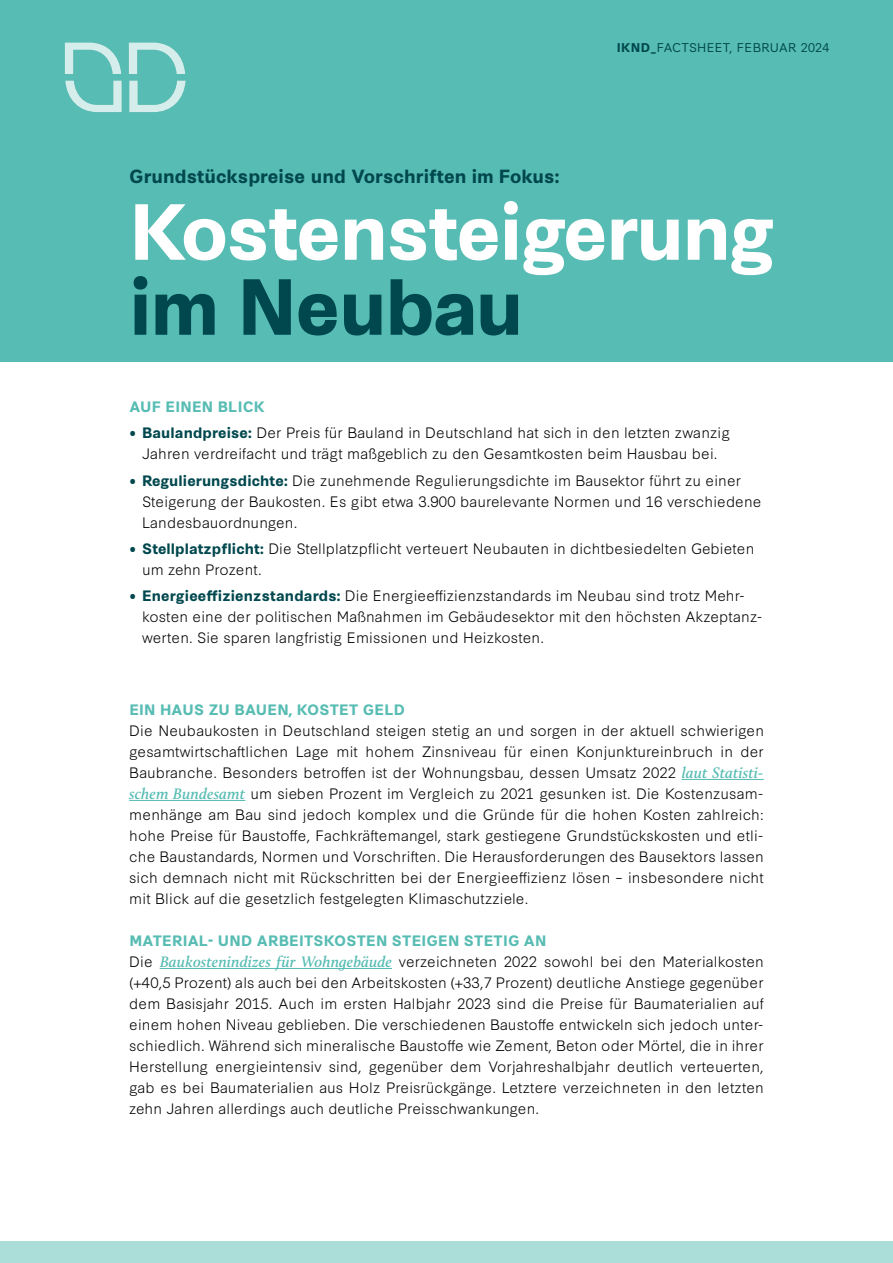
<style>
.page{position:relative;width:893px;height:1263px;background:#fff}
.page>*{position:absolute;margin:0;border:0;box-sizing:border-box;transform-origin:0 0}
.t1{font:700 75px "Synthese";letter-spacing:-.02em;color:#fff}
.t2{font:700 75px "Synthese";letter-spacing:-.02em;color:#00484e}
.t3{font:700 18px "Synthese";letter-spacing:.005em;color:#00484e}
.t4{font:300 14.25px/21px "Synthese";letter-spacing:.01em;color:#000}
.t5{font:700 14.25px "Synthese";letter-spacing:.015em;color:#57bcb3}
.t6{font:12px "Synthese";letter-spacing:.02em;color:#00484e}
.s1{font-weight:700}
.s2{color:#00484e}
.s3{font-weight:700;color:#00484e}
.s4{font-family:"Calluna";font-weight:600;font-style:italic;font-size:15.75px;color:#57bcb3}
.s5{font-weight:700;color:#57bcb3}
</style>
<div class="page">
<div style="left:0;top:1242px;width:893px;height:21px;background:#abded9"></div>
<hr style="left:682px;top:779px;width:82px;height:1px;background:#57bcb3">
<hr style="left:129px;top:800px;width:116px;height:1px;background:#57bcb3">
<hr style="left:160px;top:968px;width:232px;height:1px;background:#57bcb3">
<div style="left:0;top:0;width:893px;height:361px;background:#57bcb3"></div>
<svg style="left:129px;top:81px;width:57px;height:31px"></svg>
<svg style="left:129px;top:43px;width:56px;height:31px"></svg>
<svg style="left:65px;top:81px;width:57px;height:31px"></svg>
<svg style="left:65px;top:43px;width:56px;height:31px"></svg>
<p class="t6" style="left:617px;top:37px;width:214px"><span class="s1">IKND_</span>FACTSHEET, FEBRUAR 2024</p>
<p class="t3" style="left:129px;top:162px;width:432px">Grundstückspreise und Vorschriften im Fokus:</p>
<h1 class="t1" style="left:129px;top:173px;width:647px">Kostensteigerung</h1>
<h1 class="t2" style="left:129px;top:248px;width:396px">im Neubau</h1>
<p class="t5" style="left:129px;top:396px;width:137px">AUF EINEN BLICK</p>
<p class="t4" style="left:129px;top:421px;width:602px;text-align:center"><span class="s2">•</span> <span class="s3">Baulandpreise:</span> Der Preis für Bauland in Deutschland hat sich in den letzten zwanzig<br>Jahren verdreifacht und trägt maßgeblich zu den Gesamtkosten beim Hausbau bei.</p>
<p class="t4" style="left:142px;top:468px;width:621px;text-indent:-13px"><span class="s2">•</span> <span class="s3">Regulierungsdichte:</span> Die zunehmende Regulierungsdichte im Bausektor führt zu einer<br>Steigerung der Baukosten. Es gibt etwa 3.900 baurelevante Normen und 16 verschiedene<br>Landesbauordnungen.</p>
<p class="t4" style="left:142px;top:537px;width:614px;text-indent:-13px"><span class="s2">•</span> <span class="s3">Stellplatzpflicht:</span> Die Stellplatzpflicht verteuert Neubauten in dichtbesiedelten Gebieten um zehn Prozent.</p>
<p class="t4" style="left:142px;top:584px;width:622px;text-indent:-13px"><span class="s2">•</span> <span class="s3">Energieeffizienzstandards:</span> Die Energieeffizienzstandards im Neubau sind trotz Mehr&shy;kosten eine der politischen Maßnahmen im Gebäudesektor mit den höchsten Akzeptanz&shy;werten. Sie sparen langfristig Emissionen und Heizkosten.</p>
<p class="t5" style="left:129px;top:698px;width:277px">EIN HAUS ZU BAUEN, KOSTET GELD</p>
<p class="t4" style="left:129px;top:719px;width:636px;text-align:justify">Die Neubaukosten in Deutschland steigen stetig an und sorgen in der aktuell schwierigen gesamtwirtschaftlichen Lage mit hohem Zinsniveau für einen Konjunktureinbruch in der Baubranche. Besonders betroffen ist der Wohnungsbau, dessen Umsatz 2022 <span class="s4">laut Statisti&shy;schem Bundesamt</span> um sieben Prozent im Vergleich zu 2021 gesunken ist. Die Kostenzusam&shy;menhänge am Bau sind jedoch komplex und die Gründe für die hohen Kosten zahlreich: hohe Preise für Baustoffe, Fachkräftemangel, stark gestiegene Grundstückskosten und etli&shy;che Baustandards, Normen und Vorschriften. Die Herausforderungen des Bausektors lassen sich demnach nicht mit Rückschritten bei der Energieeffizienz lösen – insbesondere nicht mit Blick auf die gesetzlich festgelegten Klimaschutzziele.</p>
<p class="t4" style="left:129px;top:929px;width:636px"><span class="s5">MATERIAL- UND ARBEITSKOSTEN STEIGEN STETIG AN<br></span>Die <span class="s4">Baukostenindizes für Wohngebäude</span> verzeichneten 2022 sowohl bei den Materialkosten (+40,5 Prozent) als auch bei den Arbeitskosten (+33,7 Prozent) deutliche Anstiege gegenüber dem Basisjahr 2015. Auch im ersten Halbjahr 2023 sind die Preise für Baumaterialien auf einem hohen Niveau geblieben. Die verschiedenen Baustoffe entwickeln sich jedoch unter&shy;schiedlich. Während sich mineralische Baustoffe wie Zement, Beton oder Mörtel, die in ihrer Herstellung energieintensiv sind, gegenüber dem Vorjahreshalbjahr deutlich verteuerten, gab es bei Baumaterialien aus Holz Preisrückgänge. Letztere verzeichneten in den letzten zehn Jahren allerdings auch deutliche Preisschwankungen.</p>
</div>
